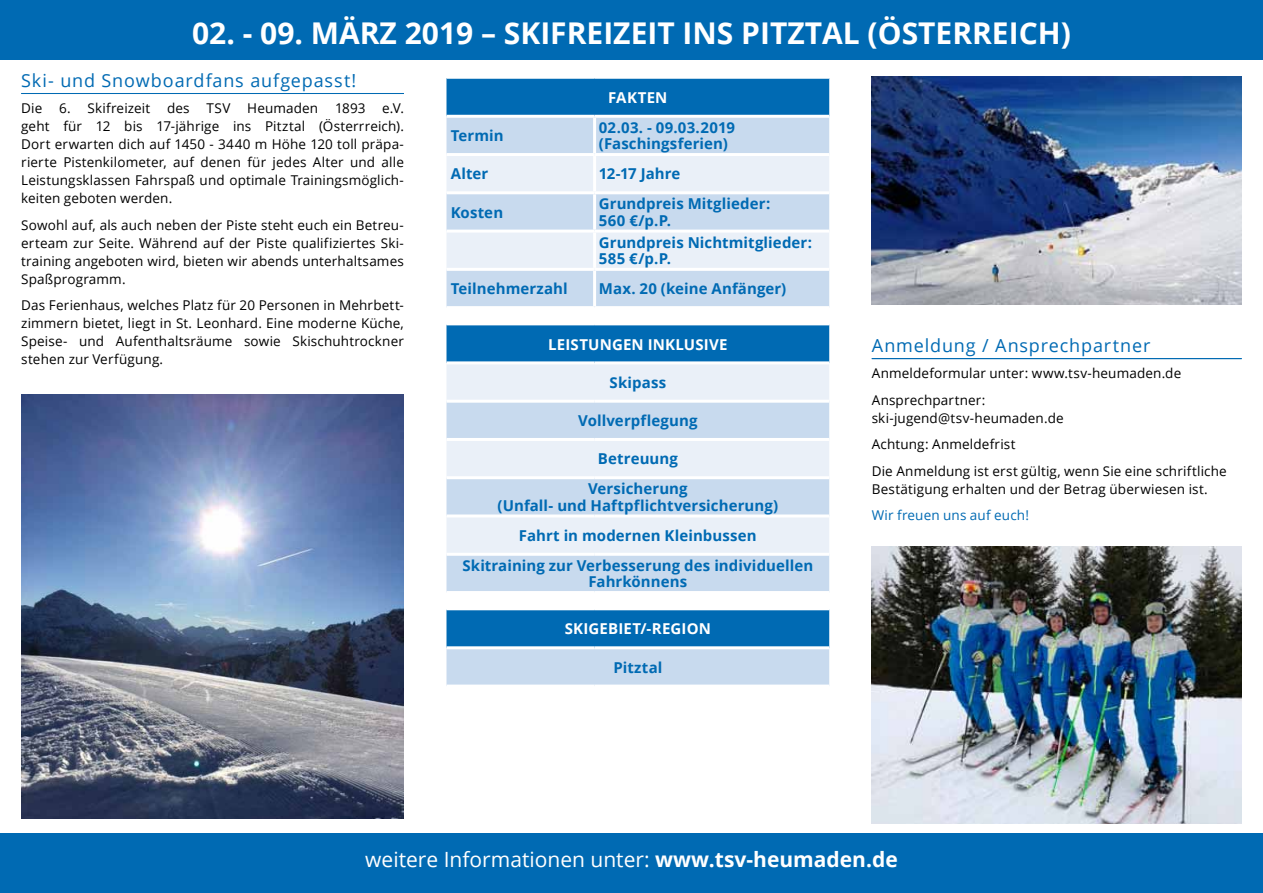
<style>
.page{position:relative;width:1263px;height:893px;background:#fff}
.page>*{position:absolute;margin:0;border:0;box-sizing:border-box;transform-origin:0 0}
.t1{font:700 30px "Open Sans";color:#fff}
.t2{font:21px "Open Sans";color:#fff}
.t3{font:18px "Open Sans";letter-spacing:.045em;color:#006ab3}
.t4{font:700 15px/16.5px "Open Sans";letter-spacing:.01em;color:#006ab3}
.t5{font:700 15px "Open Sans";letter-spacing:.01em;color:#fff}
.t6{font:13.5px/18px "Open Sans";letter-spacing:.01em;color:#000;text-align:justify}
.t7{font:13.5px "Open Sans";letter-spacing:.01em;color:#006ab3}
.s1{font-weight:700}
</style>
<div class="page">
<div style="left:0;top:0;width:1263px;height:60px;background:#006ab3"></div>
<div style="left:0;top:833px;width:1263px;height:60px;background:#006ab3"></div>
<div style="left:446px;top:79px;width:383px;height:36px;background:#006ab3"></div>
<svg style="left:446px;top:118px;width:383px;height:567px;background:#86b5da"></svg>
<svg style="left:446px;top:156px;width:383px;height:150px;background:#d9e5f3"></svg>
<svg style="left:446px;top:309px;width:383px;height:300px;background:#c1d8ec"></svg>
<hr style="left:446px;top:153px;width:149px;height:3px;background:#fff">
<hr style="left:595px;top:153px;width:234px;height:3px;background:#fff">
<hr style="left:446px;top:191px;width:149px;height:3px;background:#fff">
<hr style="left:595px;top:191px;width:234px;height:3px;background:#fff">
<hr style="left:446px;top:230px;width:149px;height:3px;background:#fff">
<hr style="left:595px;top:230px;width:234px;height:3px;background:#fff">
<hr style="left:446px;top:268px;width:149px;height:3px;background:#fff">
<hr style="left:595px;top:268px;width:234px;height:3px;background:#fff">
<hr style="left:593px;top:118px;width:3px;height:35px;background:#fff">
<hr style="left:593px;top:156px;width:3px;height:35px;background:#fff">
<hr style="left:593px;top:194px;width:3px;height:36px;background:#fff">
<hr style="left:593px;top:233px;width:3px;height:35px;background:#fff">
<hr style="left:593px;top:271px;width:3px;height:35px;background:#fff">
<hr style="left:446px;top:361px;width:149px;height:3px;background:#fff">
<hr style="left:595px;top:361px;width:234px;height:3px;background:#fff">
<hr style="left:446px;top:400px;width:149px;height:3px;background:#fff">
<hr style="left:595px;top:400px;width:234px;height:3px;background:#fff">
<hr style="left:446px;top:438px;width:149px;height:3px;background:#fff">
<hr style="left:595px;top:438px;width:234px;height:3px;background:#fff">
<hr style="left:446px;top:476px;width:149px;height:3px;background:#fff">
<hr style="left:595px;top:476px;width:234px;height:3px;background:#fff">
<hr style="left:446px;top:514px;width:149px;height:3px;background:#fff">
<hr style="left:595px;top:514px;width:234px;height:3px;background:#fff">
<hr style="left:446px;top:306px;width:149px;height:3px;background:#fff">
<hr style="left:595px;top:306px;width:234px;height:3px;background:#fff">
<hr style="left:446px;top:591px;width:149px;height:3px;background:#fff">
<hr style="left:595px;top:591px;width:234px;height:3px;background:#fff">
<hr style="left:446px;top:324px;width:149px;height:1px;background:#fff">
<hr style="left:595px;top:324px;width:234px;height:1px;background:#fff">
<hr style="left:446px;top:609px;width:149px;height:1px;background:#fff">
<hr style="left:595px;top:609px;width:234px;height:1px;background:#fff">
<hr style="left:446px;top:553px;width:149px;height:3px;background:#fff">
<hr style="left:595px;top:553px;width:234px;height:3px;background:#fff">
<hr style="left:446px;top:646px;width:149px;height:3px;background:#fff">
<hr style="left:595px;top:646px;width:234px;height:3px;background:#fff">
<hr style="left:872px;top:358px;width:370px;height:1px;background:#006ab3">
<hr style="left:21px;top:93px;width:383px;height:1px;background:#006ab3">
<img style="left:872px;top:546px;width:369px;height:278px">
<img style="left:21px;top:395px;width:383px;height:424px">
<img style="left:872px;top:77px;width:370px;height:227px">
<h1 class="t1" style="left:192px;top:12px;width:880px">02. - 09. März 2019 – Skifreizeit ins Pitztal (Österreich)</h1>
<h3 class="t3" style="left:21px;top:68px;width:336px">Ski- und Snowboardfans aufgepasst!</h3>
<p class="t6" style="left:21px;top:99px;width:384px">Die 6. Skifreizeit des TSV Heumaden 1893 e.V. geht für 12 bis 17-jährige ins Pitztal (Österrreich).<br>Dort erwarten dich auf 1450 - 3440 m Höhe 120 toll präpa&shy;rierte Pistenkilometer, auf denen für jedes Alter und alle Leistungsklassen Fahrspaß und optimale Trainingsmöglich&shy;keiten geboten werden.</p>
<p class="t6" style="left:21px;top:216px;width:384px">Sowohl auf, als auch neben der Piste steht euch ein Betreu&shy;erteam zur Seite. Während auf der Piste qualifiziertes Ski&shy;training angeboten wird, bieten wir abends unterhaltsames Spaßprogramm.</p>
<p class="t6" style="left:21px;top:296px;width:384px">Das Ferienhaus, welches Platz für 20 Personen in Mehrbett&shy;zimmern bietet, liegt in St. Leonhard. Eine moderne Küche, Speise- und Aufenthaltsräume sowie Skischuhtrockner stehen zur Verfügung.</p>
<p class="t5" style="left:608px;top:87px;width:61px">Fakten</p>
<p class="t4" style="left:451px;top:127px;width:54px">Termin</p>
<p class="t4" style="left:599px;top:119px;width:138px">02.03. - 09.03.2019 (Faschingsferien)</p>
<p class="t4" style="left:451px;top:165px;width:39px">Alter</p>
<p class="t4" style="left:599px;top:165px;width:83px">12-17 Jahre</p>
<p class="t4" style="left:451px;top:204px;width:54px">Kosten</p>
<p class="t4" style="left:599px;top:195px;width:173px">Grundpreis Mitglieder:<br>560 €/p.P.</p>
<p class="t4" style="left:599px;top:234px;width:215px">Grundpreis N ichtmitglieder:<br>585 €/p.P.</p>
<p class="t4" style="left:451px;top:280px;width:118px">Teilnehmerzahl</p>
<p class="t4" style="left:599px;top:280px;width:189px">Max. 20 (keine Anfänger)</p>
<p class="t5" style="left:548px;top:333px;width:181px">Leistungen I nklusive</p>
<p class="t4" style="left:610px;top:374px;width:58px">Skipass</p>
<p class="t4" style="left:578px;top:412px;width:121px">Vollverpflegung</p>
<p class="t4" style="left:588px;top:443px;width:101px;line-height:30px;text-align:center">Betreuung<br>Versicherung</p>
<p class="t4" style="left:462px;top:490px;width:352px;line-height:30px;text-align:center">(U nfall- und Haftpflichtversicherung)<br>Fahrt in modernen Kleinbussen<br>Skitraining zur Verbesserung des individuellen</p>
<p class="t4" style="left:588px;top:573px;width:100px">Fahrkönnens</p>
<p class="t5" style="left:565px;top:618px;width:148px">Skigebiet/-region</p>
<p class="t4" style="left:613px;top:659px;width:50px">Pitztal</p>
<h3 class="t3" style="left:872px;top:333px;width:280px">Anmeldung / Ansprechpartner</h3>
<p class="t6" style="left:872px;top:360px;width:311px;line-height:26.5px">Anmeldeformular unter: www.tsv-heumaden.de<br>Ansprechpartner:</p>
<p class="t6" style="left:872px;top:404px;width:357px;line-height:26.5px;text-align:left">ski-jugend@tsv-heumaden.de<br>Achtung: Anmeldefrist<br>Die Anmeldung ist erst gültig, wenn Sie eine schriftliche</p>
<p class="t6" style="left:872px;top:480px;width:337px">Bestätigung erhalten und der Betrag überwiesen ist.</p>
<p class="t7" style="left:872px;top:506px;width:159px">Wir freuen uns auf euch!</p>
<h2 class="t2" style="left:365px;top:844px;width:534px">weitere Informationen unter: <span class="s1">www.tsv-heumaden.de</span></h2>
</div>
